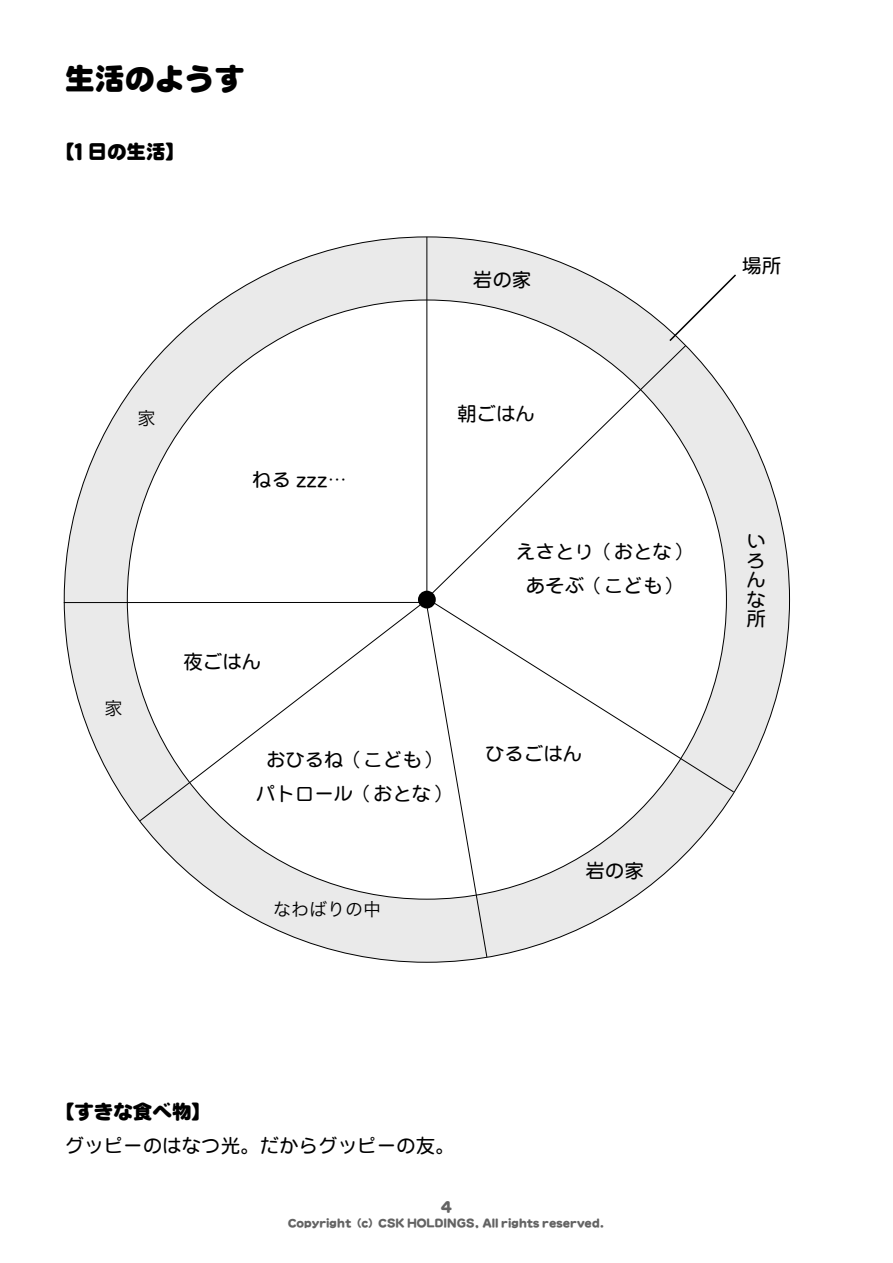
<style>
.page{position:relative;width:893px;height:1263px;background:#fff}
.page>*{position:absolute;margin:0;border:0;box-sizing:border-box;transform-origin:0 0}
.t1{font:30px "NIS R10 83 pv RKSJ H";color:#000}
.t2{font:19.5px/19.5px "NIS R4 83 pv RKSJ H";color:#000;text-align:center}
.t3{font:19.5px "NIS R10 83 pv RKSJ H";color:#000}
.t4{font:18px "Hira Kaku Pro W3";color:#000}
.t5{font:13.5px "NIS R10 83 pv RKSJ H";color:#636363}
.t6{font:10.5px "NIS R10 83 pv RKSJ H";color:#636363}
.s1{font-family:"NIS R10 83 pv RKSJ H"}
</style>
<div class="page">
<div style="left:64px;top:237px;width:725px;height:725px;background:#eaeaea;border-radius:50%"></div>
<div style="left:127px;top:300px;width:599px;height:599px;background:#fff;border-radius:50%"></div>
<svg style="left:668px;top:274px;width:68px;height:68px"></svg>
<svg style="left:64px;top:236px;width:424px;height:722px"></svg>
<svg style="left:426px;top:345px;width:260px;height:253px"></svg>
<svg style="left:426px;top:598px;width:308px;height:195px"></svg>
<p class="t1" style="left:65px;top:60px;width:181px">生活のようす</p>
<p class="t3" style="left:55px;top:139px;width:132px">【1 日の生活】</p>
<p class="t2" style="left:473px;top:271px;width:60px">岩の家</p>
<p class="t4" style="left:137px;top:402px;width:19px">家</p>
<p class="t4" style="left:104px;top:693px;width:19px">家</p>
<p class="t2" style="left:252px;top:470px;width:96px">ねる zzz…</p>
<p class="t2" style="left:183px;top:652px;width:80px">夜ごはん</p>
<p class="t2" style="left:457px;top:405px;width:79px">朝ごはん</p>
<p class="t2" style="left:516px;top:535px;width:177px;line-height:34.2px">えさとり（おとな）あそぶ（こども）</p>
<p class="t2" style="left:256px;top:743px;width:196px;line-height:34.2px">おひるね（こども）パトロール（おとな）</p>
<p class="t4" style="left:273px;top:893px;width:109px">なわばりの中</p>
<p class="t2" style="left:485px;top:745px;width:99px">ひるごはん</p>
<p class="t2" style="left:585px;top:862px;width:60px">岩の家</p>
<p class="t2" style="left:742px;top:256px;width:40px">場所</p>
<p class="t2" style="left:746px;top:531px;width:21px;text-align:justify">いろんな所</p>
<p class="t2" style="left:65px;top:1096px;width:391px;line-height:33.5px;text-align:left;text-indent:-10px"><span class="s1">【すきな食べ物】<br></span>グッピーのはなつ光。だからグッピーの友。</p>
<p class="t5" style="left:441px;top:1198px;width:13px">4</p>
<p class="t6" style="left:288px;top:1216px;width:318px">Copyright (c) CSK HOLDINGS, All rights reserved.</p>
</div>
